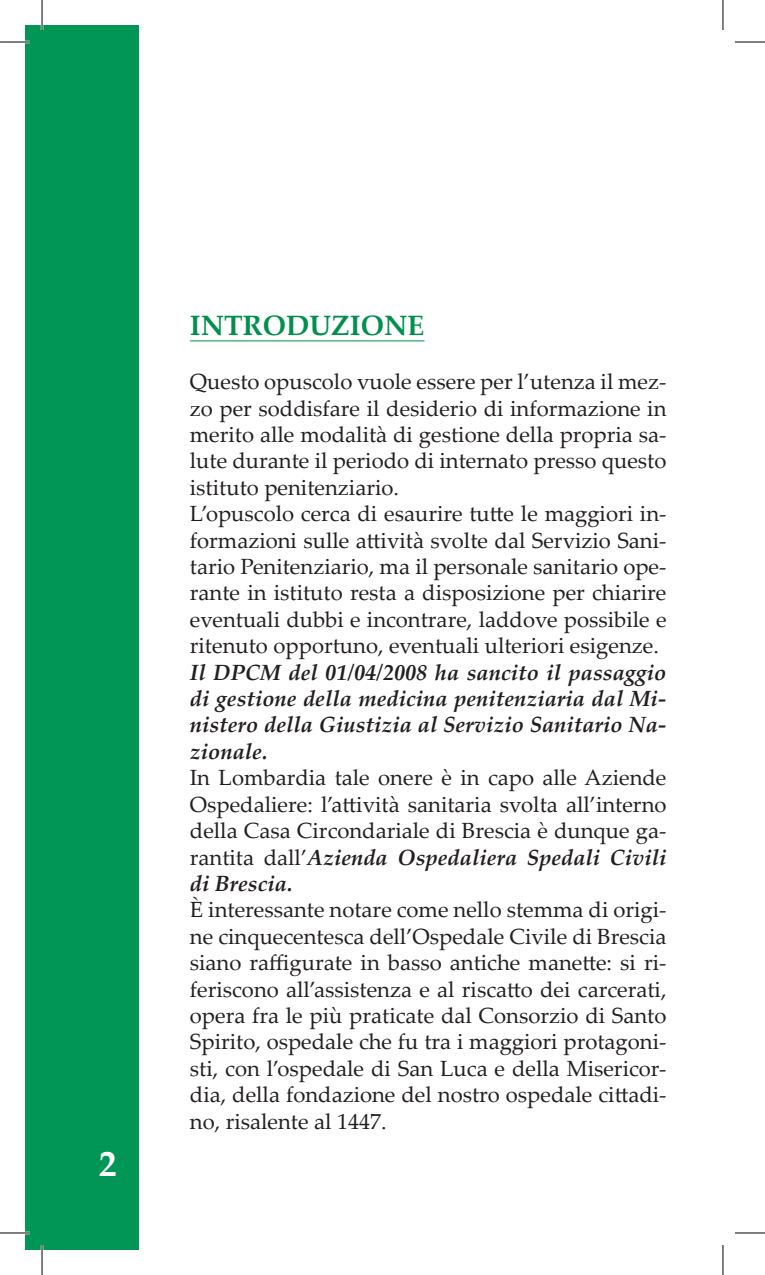
<style>
.page{position:relative;width:765px;height:1275px;background:#fff}
.page>*{position:absolute;margin:0;border:0;box-sizing:border-box;transform-origin:0 0}
.t1{font:700 36px "Palatino Linotype";color:#fff}
.t2{font:700 28px "Palatino Linotype";color:#008f4d}
.t3{font:22px/26.4px "Palatino Linotype";color:#231f20;text-align:justify}
.t4{font:italic 700 22px/26.4px "Palatino Linotype";color:#231f20;text-align:justify}
.s1{font-weight:700;font-style:italic}
</style>
<div class="page">
<div style="left:25px;top:25px;width:113px;height:1225px;background:#019656"></div>
<hr style="left:190px;top:340px;width:234px;height:1px;background:#008f4d">
<hr style="left:0;top:41px;width:30px;height:2px;background:#fff">
<hr style="left:0;top:1231px;width:30px;height:3px;background:#fff">
<hr style="left:41px;top:0;width:2px;height:30px;background:#fff">
<hr style="left:41px;top:1245px;width:2px;height:30px;background:#fff">
<hr style="left:0;top:42px;width:30px;height:1px;background:#000">
<hr style="left:734px;top:42px;width:30px;height:1px;background:#000">
<hr style="left:0;top:1232px;width:30px;height:1px;background:#000">
<hr style="left:734px;top:1232px;width:30px;height:1px;background:#000">
<hr style="left:42px;top:0;width:1px;height:30px;background:#000">
<hr style="left:42px;top:1245px;width:1px;height:30px;background:#000">
<hr style="left:722px;top:0;width:1px;height:30px;background:#000">
<hr style="left:722px;top:1245px;width:1px;height:30px;background:#000">
<h1 class="t1" style="left:99px;top:1138px;width:19px">2</h1>
<p class="t2" style="left:190px;top:305px;width:236px">INTRODUZIONE</p>
<p class="t3" style="left:190px;top:367px;width:478px;text-align:left">Questo opuscolo vuole essere per l’utenza il mez&shy;zo per soddisfare il desiderio di informazione in merito alle modalità di gestione della propria sa&shy;lute durante il periodo di internato presso questo istituto penitenziario.<br>L’opuscolo cerca di esaurire tutte le maggiori in&shy;formazioni sulle attività svolte dal Servizio Sani&shy;tario Penitenziario, ma il personale sanitario ope&shy;rante in istituto resta a disposizione per chiarire eventuali dubbi e incontrare, laddove possibile e ritenuto opportuno, eventuali ulteriori esigenze.</p>
<p class="t4" style="left:190px;top:658px;width:478px">Il DPCM del 01/04/2008 ha sancito il passaggio di gestione della medicina penitenziaria dal Mi&shy;nistero della Giustizia al Servizio Sanitario Na&shy;zionale.</p>
<p class="t3" style="left:190px;top:763px;width:478px">In Lombardia tale onere è in capo alle Aziende Ospedaliere: l’attività sanitaria svolta all’interno della Casa Circondariale di Brescia è dunque ga&shy;rantita dall’<span class="s1">Azienda Ospedaliera Spedali Civili di Brescia.</span></p>
<p class="t3" style="left:190px;top:895px;width:478px">È interessante notare come nello stemma di origi&shy;ne cinquecentesca dell’Ospedale Civile di Brescia siano raffigurate in basso antiche manette: si ri&shy;feriscono all’assistenza e al riscatto dei carcerati, opera fra le più praticate dal Consorzio di Santo Spirito, ospedale che fu tra i maggiori protagoni&shy;sti, con l’ospedale di San Luca e della Misericor&shy;dia, della fondazione del nostro ospedale cittadi&shy;no, risalente al 1447.</p>
</div>
